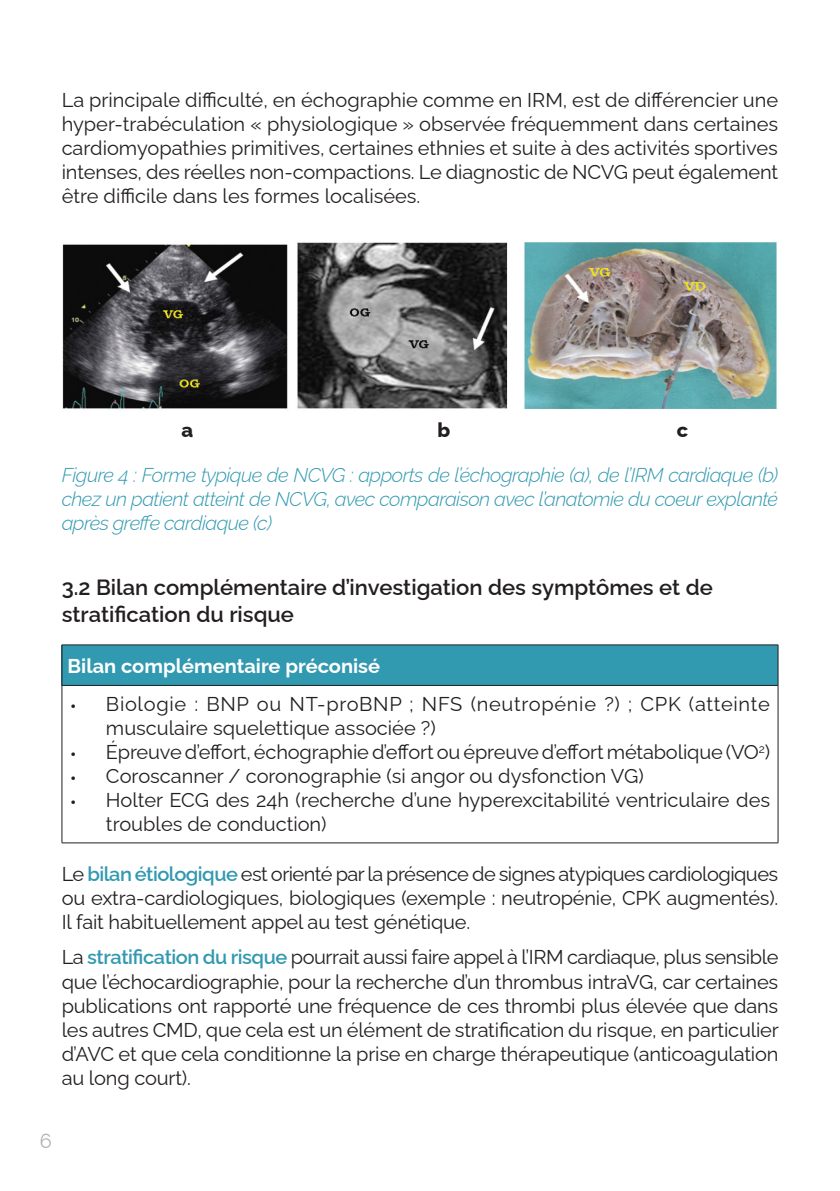
<style>
.page{position:relative;width:840px;height:1191px;background:#fff}
.page>*{position:absolute;margin:0;border:0;box-sizing:border-box;transform-origin:0 0}
.Titre_niveau_2{font:600 22px/26.4px "Raleway";color:#231f20}
.Texte_basique{font:20px/24px "Raleway";color:#231f20;text-align:justify}
.Légendes_figures{font:italic 300 20px/24px "Raleway";letter-spacing:-.03em;color:#3199b0;text-align:justify}
.Texte_basique-2{font:20px/24px "Raleway";letter-spacing:.025em;color:#231f20}
.Texte_basique-3{font:700 20px "Raleway";color:#fff}
.Texte_basique-4{font:800 20px "Raleway";color:#231f20}
.t1{font:20px "Raleway";color:#b1b1b2}
.s1{font-weight:600;color:#3199b0}
</style>
<div class="page">
<img style="left:62px;top:242px;width:715px;height:168px">
<div style="left:62px;top:645px;width:715px;height:40px;background:#3199b0"></div>
<hr style="left:62px;top:644px;width:715px;height:1px;background:#231f20">
<hr style="left:62px;top:645px;width:1px;height:40px;background:#231f20">
<hr style="left:777px;top:645px;width:1px;height:40px;background:#231f20">
<hr style="left:62px;top:685px;width:715px;height:1px;background:#231f20">
<hr style="left:62px;top:685px;width:1px;height:157px;background:#231f20">
<hr style="left:777px;top:685px;width:1px;height:157px;background:#231f20">
<hr style="left:62px;top:842px;width:715px;height:1px;background:#231f20">
<p class="Texte_basique" style="left:62px;top:86px;width:717px">La principale difficulté, en échographie comme en IRM, est de différencier une hyper-trabéculation « physiologique » observée fréquemment dans certaines cardiomyopathies primitives, certaines ethnies et suite à des activités sportives intenses, des réelles non-compactions. Le diagnostic de NCVG peut également être difficile dans les formes localisées.</p>
<p class="Texte_basique-4" style="left:181px;top:414px;width:13px">a</p>
<p class="Texte_basique-4" style="left:437px;top:414px;width:14px">b</p>
<p class="Texte_basique-4" style="left:676px;top:414px;width:13px">c</p>
<p class="Légendes_figures" style="left:62px;top:460px;width:717px">Figure 4 : Forme typique de NCVG : apports de l’échographie (a), de l’IRM cardiaque (b) chez un patient atteint de NCVG, avec comparaison avec l’anatomie du coeur explanté après greffe cardiaque (c)</p>
<p class="Titre_niveau_2" style="left:62px;top:572px;width:652px">3.2 Bilan complémentaire d’investigation des symptômes et de stratification du risque</p>
<p class="Texte_basique-3" style="left:68px;top:650px;width:314px">Bilan complémentaire préconisé</p>
<p class="Texte_basique-2" style="left:106px;top:690px;width:665px;text-indent:-36px">• Biologie : BNP ou NT-proBNP ; NFS (neutropénie ?) ; CPK (atteinte musculaire squelettique associée ?)</p>
<p class="Texte_basique" style="left:70px;top:738px;width:701px">• Épreuve d’effort, échographie d’effort ou épreuve d’effort métabolique (VO<sup>2</sup>)</p>
<p class="Texte_basique" style="left:70px;top:762px;width:575px">• Coroscanner / coronographie (si angor ou dysfonction VG)</p>
<p class="Texte_basique" style="left:106px;top:786px;width:665px;text-indent:-36px">• Holter ECG des 24h (recherche d’une hyperexcitabilité ventriculaire des troubles de conduction)</p>
<p class="Texte_basique" style="left:62px;top:860px;width:717px">Le <span class="s1">bilan étiologique</span> est orienté par la présence de signes atypiques cardiologiques ou extra-cardiologiques, biologiques (exemple : neutropénie, CPK augmentés).<br>Il fait habituellement appel au test génétique.</p>
<p class="Texte_basique" style="left:62px;top:943px;width:718px">La <span class="s1">stratification du risque</span> pourrait aussi faire appel à l’IRM cardiaque, plus sensible que l’échocardiographie, pour la recherche d’un thrombus intraVG, car certaines publications ont rapporté une fréquence de ces thrombi plus élevée que dans les autres CMD, que cela est un élément de stratification du risque, en particulier d’AVC et que cela conditionne la prise en charge thérapeutique (anticoagulation au long court).</p>
<p class="t1" style="left:40px;top:1125px;width:14px">6</p>
</div>
